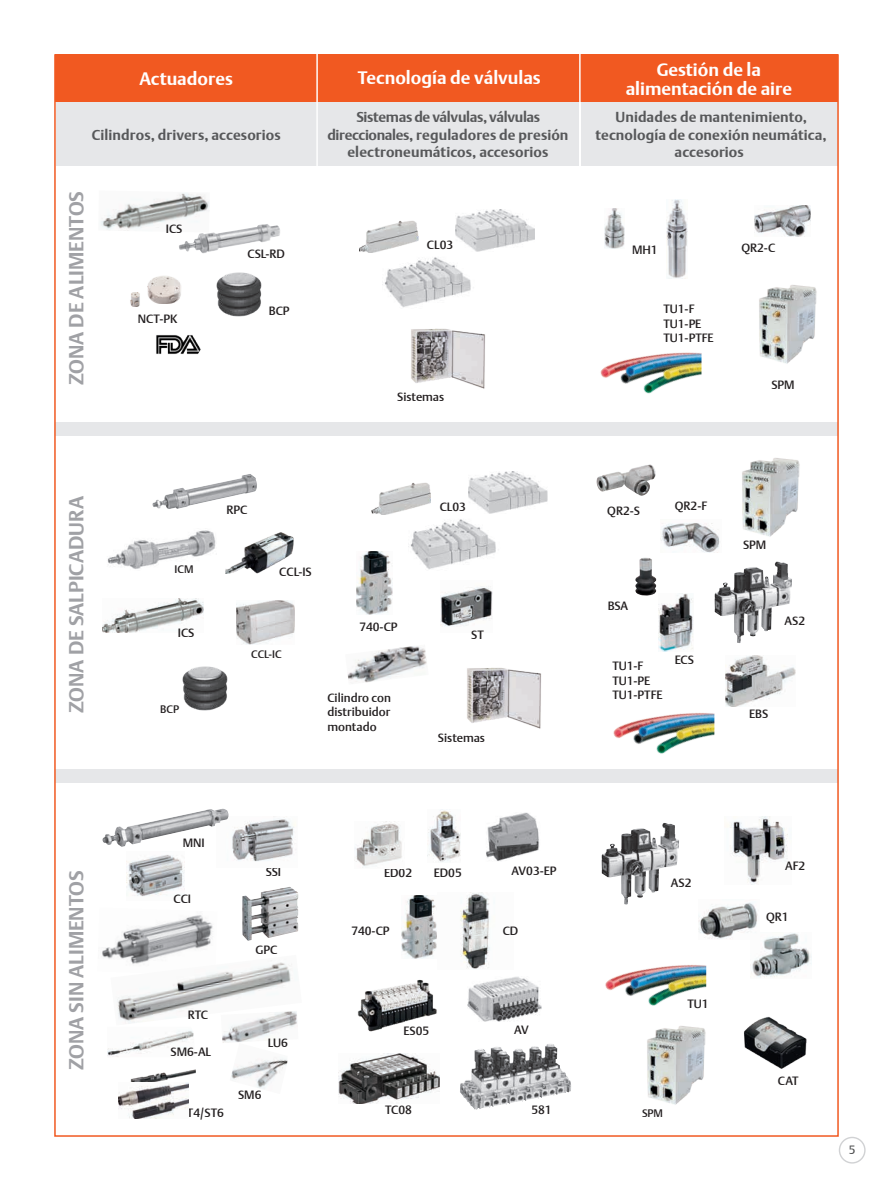
<style>
.page{position:relative;width:893px;height:1191px;background:#fff}
.page>*{position:absolute;margin:0;border:0;box-sizing:border-box;transform-origin:0 0}
.t1{font:700 20.25px "DTL Argo T";color:#a0a1a5}
.t2{font:700 18px/19.5px "DTL Argo T";color:#fff;text-align:center}
.t3{font:700 14.4px/17.2px "DTL Argo T";letter-spacing:.005em;color:#57585a;text-align:center}
.t4{font:500 12px/14.4px "DTL Argo T";color:#231f20}
.t5{font:12px "DTL Argo T";color:#4b4c4d}
.t6{font:500 10.95px "DTL Argo T";color:#231f20}
</style>
<div class="page">
<img style="left:127px;top:855px;width:57px;height:42px">
<img style="left:107px;top:530px;width:109px;height:39px">
<div style="left:581px;top:102px;width:257px;height:64px;background:#e6e7e9"></div>
<div style="left:56px;top:422px;width:782px;height:14px;background:#e6e7e9"></div>
<div style="left:56px;top:769px;width:782px;height:13px;background:#e6e7e9"></div>
<div style="left:56px;top:54px;width:782px;height:48px;background:#f15921"></div>
<hr style="left:579px;top:50px;width:2px;height:129px;background:#fff">
<img style="left:100px;top:193px;width:110px;height:38px">
<img style="left:179px;top:224px;width:97px;height:29px">
<img style="left:147px;top:276px;width:34px;height:27px">
<img style="left:130px;top:292px;width:19px;height:15px">
<img style="left:216px;top:272px;width:46px;height:45px">
<img style="left:156px;top:335px;width:45px;height:19px">
<img style="left:382px;top:257px;width:89px;height:51px">
<img style="left:455px;top:209px;width:80px;height:42px">
<img style="left:359px;top:221px;width:59px;height:32px">
<img style="left:411px;top:328px;width:74px;height:61px">
<img style="left:666px;top:199px;width:22px;height:79px">
<img style="left:604px;top:208px;width:20px;height:41px">
<img style="left:754px;top:205px;width:57px;height:31px">
<img style="left:759px;top:285px;width:58px;height:79px">
<img style="left:600px;top:352px;width:101px;height:42px">
<img style="left:613px;top:713px;width:101px;height:41px">
<img style="left:635px;top:557px;width:22px;height:38px">
<img style="left:356px;top:551px;width:36px;height:63px">
<img style="left:440px;top:586px;width:52px;height:41px">
<img style="left:596px;top:464px;width:60px;height:32px">
<img style="left:714px;top:561px;width:63px;height:82px">
<img style="left:725px;top:655px;width:70px;height:51px">
<img style="left:659px;top:593px;width:34px;height:59px">
<img style="left:408px;top:513px;width:88px;height:57px">
<img style="left:468px;top:471px;width:79px;height:42px">
<img style="left:372px;top:483px;width:59px;height:32px">
<img style="left:347px;top:646px;width:80px;height:37px">
<img style="left:661px;top:523px;width:59px;height:29px">
<img style="left:467px;top:668px;width:74px;height:61px">
<img style="left:742px;top:458px;width:58px;height:79px">
<img style="left:152px;top:474px;width:105px;height:35px">
<img style="left:182px;top:666px;width:46px;height:45px">
<img style="left:103px;top:598px;width:100px;height:35px">
<img style="left:225px;top:532px;width:69px;height:42px">
<img style="left:236px;top:600px;width:59px;height:44px">
<img style="left:605px;top:965px;width:101px;height:41px">
<img style="left:402px;top:895px;width:35px;height:63px">
<img style="left:601px;top:823px;width:63px;height:81px">
<img style="left:232px;top:816px;width:64px;height:46px">
<img style="left:102px;top:915px;width:111px;height:44px">
<img style="left:242px;top:887px;width:56px;height:53px">
<img style="left:338px;top:1053px;width:101px;height:50px">
<img style="left:460px;top:1044px;width:111px;height:65px">
<img style="left:357px;top:980px;width:80px;height:52px">
<img style="left:468px;top:977px;width:73px;height:44px">
<img style="left:355px;top:821px;width:47px;height:47px">
<img style="left:428px;top:810px;width:33px;height:52px">
<img style="left:110px;top:955px;width:182px;height:69px">
<img style="left:107px;top:1030px;width:87px;height:27px">
<img style="left:231px;top:1058px;width:57px;height:31px">
<img style="left:460px;top:893px;width:30px;height:76px">
<img style="left:221px;top:1011px;width:76px;height:32px">
<img style="left:727px;top:816px;width:61px;height:68px">
<img style="left:102px;top:808px;width:127px;height:39px">
<img style="left:486px;top:812px;width:54px;height:49px">
<div style="left:56px;top:102px;width:261px;height:64px;background:#e6e7e9"></div>
<img style="left:751px;top:933px;width:60px;height:45px">
<img style="left:699px;top:902px;width:61px;height:37px">
<img style="left:744px;top:1016px;width:63px;height:53px">
<img style="left:647px;top:1026px;width:59px;height:79px">
<img style="left:130px;top:1069px;width:66px;height:19px">
<img style="left:118px;top:1083px;width:70px;height:35px">
<div style="left:839px;top:1136px;width:27px;height:27px;border:1px solid #d1d2d4;border-radius:50%"></div>
<div style="left:317px;top:102px;width:262px;height:64px;background:#e6e7e9"></div>
<hr style="left:316px;top:53px;width:2px;height:130px;background:#fff">
<h2 class="t2" style="left:139px;top:69px;width:95px">Actuadores</h2>
<h2 class="t2" style="left:358px;top:68px;width:184px">Tecnología de válvulas</h2>
<h2 class="t2" style="left:626px;top:59px;width:168px">Gestión de la alimentación de aire</h2>
<p class="t3" style="left:92px;top:126px;width:190px">Cilindros, drivers, accesorios</p>
<h1 class="t1" style="left:64px;top:385px;width:196px;rotate:-90deg">ZONA DE ALIMENTOS</h1>
<p class="t4" style="left:166px;top:221px;width:18px">ICS</p>
<p class="t4" style="left:138px;top:311px;width:41px">NCT-PK</p>
<p class="t4" style="left:247px;top:247px;width:39px">CSL-RD</p>
<p class="t4" style="left:269px;top:303px;width:22px">BCP</p>
<p class="t3" style="left:327px;top:109px;width:243px">Sistemas de válvulas, válvulas direccionales, reguladores de presión electroneumáticos, accesorios</p>
<p class="t3" style="left:595px;top:109px;width:233px">Unidades de mantenimiento, tecnología de conexión neumática, accesorios</p>
<p class="t4" style="left:427px;top:237px;width:28px">CL03</p>
<p class="t4" style="left:397px;top:389px;width:49px">Sistemas</p>
<p class="t4" style="left:632px;top:242px;width:27px">MH1</p>
<p class="t4" style="left:741px;top:241px;width:35px">QR2-C</p>
<p class="t4" style="left:663px;top:301px;width:52px">TU1-F<br>TU1-PE<br>TU1-PTFE</p>
<p class="t4" style="left:771px;top:377px;width:25px">SPM</p>
<h1 class="t1" style="left:64px;top:713px;width:218px;rotate:-90deg">ZONA DE SALPICADURA</h1>
<p class="t4" style="left:607px;top:503px;width:34px">QR2-S</p>
<p class="t4" style="left:675px;top:498px;width:34px">QR2-F</p>
<p class="t4" style="left:440px;top:499px;width:28px">CL03</p>
<p class="t4" style="left:226px;top:502px;width:22px">RPC</p>
<p class="t6" style="left:175px;top:563px;width:20px">ICM</p>
<p class="t4" style="left:279px;top:564px;width:34px">CCL-IS</p>
<p class="t4" style="left:608px;top:599px;width:22px">BSA</p>
<p class="t4" style="left:359px;top:619px;width:40px">740-CP</p>
<p class="t4" style="left:178px;top:625px;width:18px">ICS</p>
<p class="t4" style="left:471px;top:627px;width:14px">ST</p>
<p class="t6" style="left:251px;top:648px;width:32px">CCL-IC</p>
<p class="t4" style="left:675px;top:652px;width:21px">ECS</p>
<p class="t4" style="left:612px;top:659px;width:52px">TU1-F<br>TU1-PE<br>TU1-PTFE</p>
<p class="t4" style="left:327px;top:690px;width:65px;text-align:justify">Cilindro con distribuidor montado</p>
<p class="t6" style="left:160px;top:702px;width:20px">BCP</p>
<p class="t4" style="left:438px;top:730px;width:49px">Sistemas</p>
<p class="t4" style="left:743px;top:537px;width:25px">SPM</p>
<p class="t4" style="left:784px;top:613px;width:22px">AS2</p>
<p class="t4" style="left:749px;top:707px;width:21px">EBS</p>
<h1 class="t1" style="left:64px;top:1070px;width:201px;rotate:-90deg">ZONA SIN ALIMENTOS</h1>
<p class="t4" style="left:183px;top:835px;width:24px">MNI</p>
<p class="t4" style="left:174px;top:891px;width:19px">CCI</p>
<p class="t4" style="left:266px;top:864px;width:17px">SSI</p>
<p class="t4" style="left:512px;top:863px;width:47px">AV03-EP</p>
<p class="t4" style="left:384px;top:865px;width:30px">ED02</p>
<p class="t4" style="left:434px;top:865px;width:30px">ED05</p>
<p class="t4" style="left:255px;top:942px;width:23px">GPC</p>
<p class="t4" style="left:351px;top:923px;width:40px">740-CP</p>
<p class="t4" style="left:503px;top:923px;width:17px">CD</p>
<p class="t4" style="left:188px;top:1007px;width:22px">RTC</p>
<p class="t4" style="left:171px;top:1044px;width:42px">SM6-AL</p>
<p class="t4" style="left:181px;top:1106px;width:45px">ST4/ST6</p>
<p class="t4" style="left:268px;top:1035px;width:22px">LU6</p>
<p class="t4" style="left:238px;top:1087px;width:25px">SM6</p>
<p class="t4" style="left:403px;top:1023px;width:27px">ES05</p>
<p class="t4" style="left:514px;top:1022px;width:16px">AV</p>
<p class="t4" style="left:385px;top:1102px;width:28px">TC08</p>
<p class="t4" style="left:531px;top:1102px;width:22px">581</p>
<p class="t4" style="left:671px;top:875px;width:22px">AS2</p>
<p class="t4" style="left:687px;top:997px;width:23px">TU1</p>
<p class="t6" style="left:642px;top:1107px;width:22px">SPM</p>
<p class="t4" style="left:785px;top:858px;width:22px">AF2</p>
<p class="t4" style="left:766px;top:909px;width:24px">QR1</p>
<p class="t4" style="left:778px;top:1073px;width:22px">CAT</p>
<p class="t5" style="left:849px;top:1142px;width:8px">5</p>
</div>
